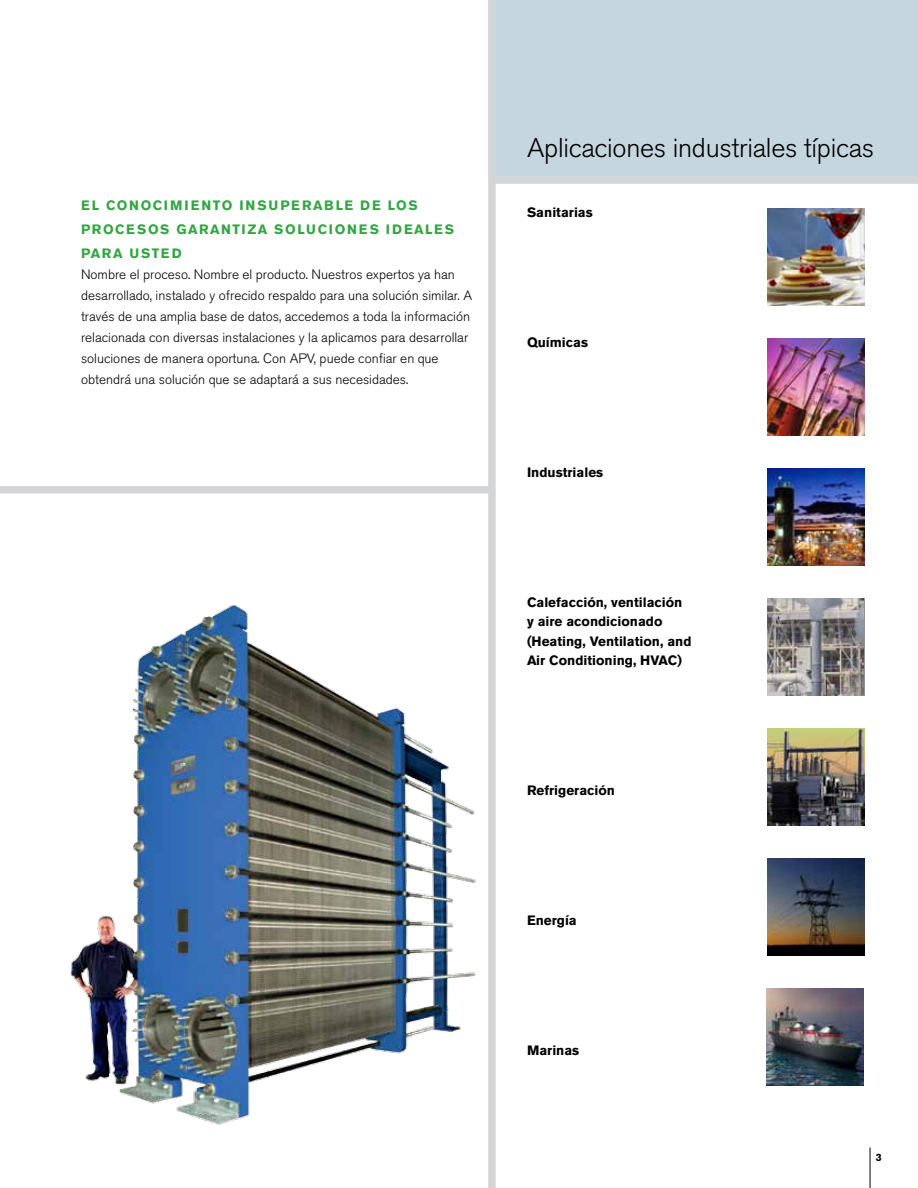
<style>
.page{position:relative;width:918px;height:1188px;background:#fff}
.page>*{position:absolute;margin:0;border:0;box-sizing:border-box;transform-origin:0 0}
.t1{font:300 27px "Akzidenz Grotesk BE";letter-spacing:-.01em;color:#000}
.t2{font:300 13.5px/21px "Akzidenz Grotesk BE";color:#000}
.t3{font:700 13.5px/19.5px "Akzidenz Grotesk BE";color:#000}
.t4{font:700 13.5px/24px "Akzidenz Grotesk BE";letter-spacing:.11em;color:#33a544}
.t5{font:700 10.5px "Akzidenz Grotesk BE";color:#000}
</style>
<div class="page">
<div style="left:492px;top:0;width:426px;height:180px;background:#c5d6df"></div>
<div style="left:0;top:486px;width:492px;height:7px;background:#d4d5d7"></div>
<div style="left:492px;top:176px;width:426px;height:8px;background:#d4d5d7"></div>
<div style="left:488px;top:0;width:8px;height:1188px;background:#d4d5d7"></div>
<hr style="left:870px;top:1148px;width:1px;height:40px;background:#000">
<img style="left:768px;top:338px;width:97px;height:97px">
<img style="left:768px;top:208px;width:97px;height:97px">
<img style="left:768px;top:468px;width:97px;height:97px">
<img style="left:768px;top:598px;width:96px;height:97px">
<img style="left:768px;top:728px;width:97px;height:97px">
<img style="left:768px;top:858px;width:97px;height:98px">
<img style="left:767px;top:988px;width:97px;height:98px">
<img style="left:70px;top:605px;width:406px;height:520px">
<p class="t4" style="left:81px;top:194px;width:375px">EL CONOCIMIENTO INSUPERABLE DE LOS<br>PROCESOS GARANTIZA SOLUCIONES IDEALES<br>PARA USTED</p>
<p class="t2" style="left:81px;top:264px;width:393px">Nombre el proceso. Nombre el producto. Nuestros expertos ya han desarrollado, instalado y ofrecido respaldo para una solución similar. A través de una amplia base de datos, accedemos a toda la información relacionada con diversas instalaciones y la aplicamos para desarrollar soluciones de manera oportuna. Con APV, puede confiar en que obtendrá una solución que se adaptará a sus necesidades.</p>
<h1 class="t1" style="left:527px;top:132px;width:349px">Aplicaciones industriales típicas</h1>
<p class="t3" style="left:527px;top:203px;width:67px">Sanitarias</p>
<p class="t3" style="left:527px;top:333px;width:63px">Químicas</p>
<p class="t3" style="left:527px;top:463px;width:78px">Industriales</p>
<p class="t3" style="left:527px;top:592px;width:166px">Calefacción, ventilación y aire acondicionado (Heating, Ventilation, and<br>Air Conditioning, HVAC)</p>
<p class="t3" style="left:527px;top:781px;width:89px">Refrigeración</p>
<p class="t3" style="left:527px;top:910px;width:51px">Energía</p>
<p class="t3" style="left:527px;top:1040px;width:54px">Marinas</p>
<p class="t5" style="left:876px;top:1151px;width:7px">3</p>
</div>
